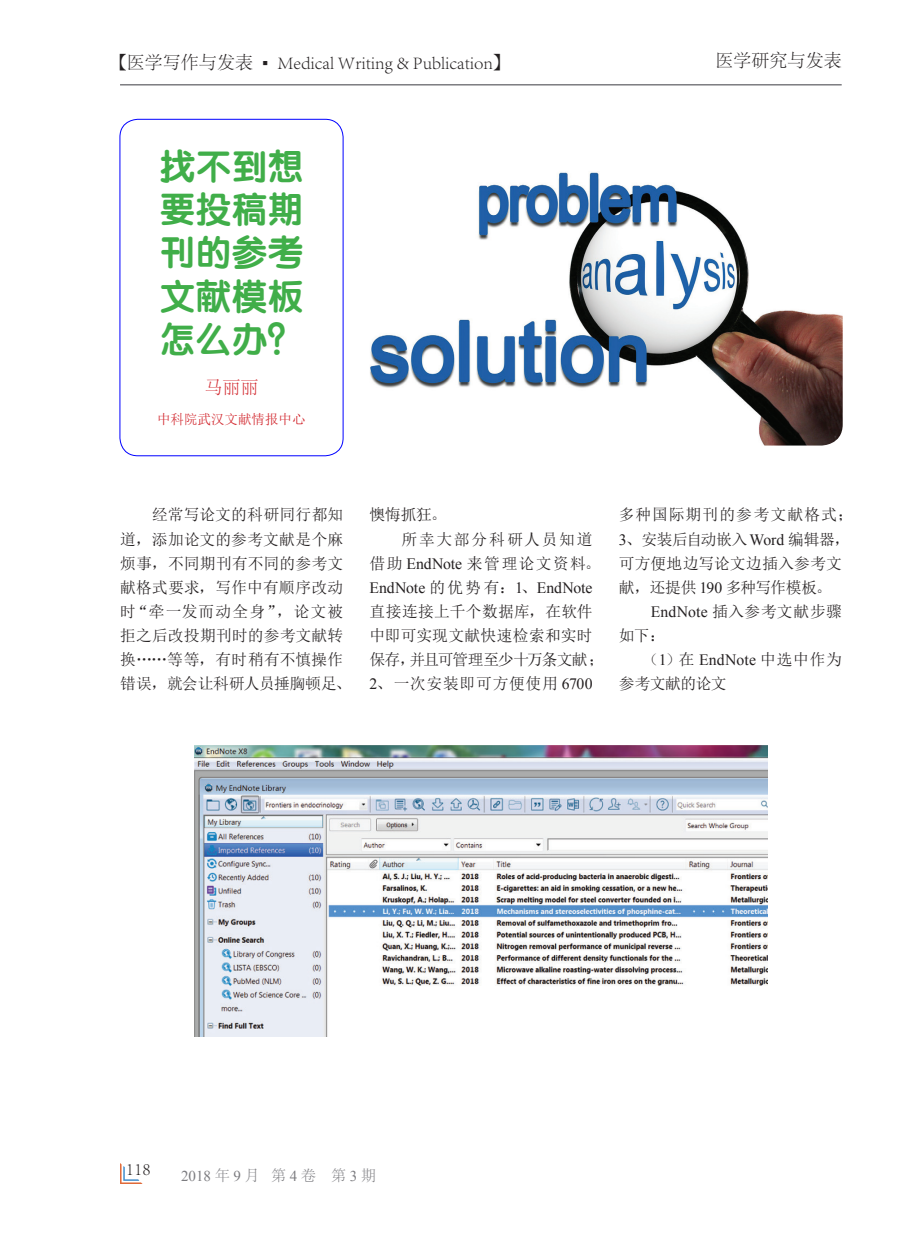
<style>
.page{position:relative;width:919px;height:1238px;background:#fff}
.page>*{position:absolute;margin:0;border:0;box-sizing:border-box;transform-origin:0 0}
.ArticleTitle{font:36px/43.2px "FZY4 JW GB1 0";color:#40ae49;text-align:justify}
.CenterFooter2{font:300 18px "Adobe Song Std";color:#231f20}
.Author{font:300 18px "Adobe Song Std";color:#d1232a}
.Para{font:15.75px/24px "N Sim Sun";letter-spacing:.015em;color:#231f20}
.Para-2{font:15.75px/24px "N Sim Sun";letter-spacing:-.005em;color:#231f20}
.t1{font:15px "Times New Roman";color:#7c7c80}
.Affiliation{font:13.5px "N Sim Sun";color:#d1232a}
.s1{font-family:"Adobe Fangsong Std";font-weight:400}
.s2{font-family:"Arial Narrow";font-weight:700}
.s3{font-family:"Times New Roman"}
.s4{font-family:"Adobe Song Std";font-weight:300}
</style>
<div class="page">
<hr style="left:120px;top:84px;width:721px;height:1px;background:#7c7c80">
<svg style="left:120px;top:1163px;width:22px;height:20px"></svg>
<img style="left:370px;top:172px;width:472px;height:273px">
<div style="left:119px;top:119px;width:224px;height:337px;border:1px solid #00f;border-radius:18px"></div>
<img style="left:194px;top:745px;width:573px;height:290px">
<p class="CenterFooter2" style="left:109px;top:52px;width:403px"><span class="s1">【</span>医学写作与发表 <span class="s2">▪</span> Medical Writing &amp; Publication<span class="s1">】</span></p>
<p class="CenterFooter2" style="left:715px;top:51px;width:127px">医学研究与发表</p>
<p class="ArticleTitle" style="left:159px;top:145px;width:145px">找不到想要投稿期刊的参考文献模板怎么办？</p>
<p class="Author" style="left:204px;top:377px;width:55px">马丽丽</p>
<p class="Affiliation" style="left:157px;top:412px;width:150px">中科院武汉文献情报中心</p>
<p class="Para" style="left:120px;top:503px;width:232px;text-indent:32px">经常写论文的科研同行都知道，添加论文的参考文献是个麻烦事，不同期刊有不同的参考文献格式要求，写作中有顺序改动时“牵一发而动全身”，论文被拒之后改投期刊时的参考文献转换……等等，有时稍有不慎操作错误，就会让科研人员捶胸顿足、</p>
<p class="Para" style="left:369px;top:503px;width:79px">懊悔抓狂。</p>
<p class="Para" style="left:369px;top:527px;width:236px;text-indent:32px">所幸大部分科研人员知道借助 <span class="s3">EndNote</span> 来管理论文资料。<br><span class="s3">EndNote</span> 的优势有：<span class="s3">1</span>、<span class="s3">EndNote</span>直接连接上千个数据库，在软件中即可实现文献快速检索和实时保存，并且可管理至少十万条文献；<br><span class="s3">2</span>、一次安装即可方便使用 <span class="s3">6700</span></p>
<p class="Para" style="left:619px;top:503px;width:236px">多种国际期刊的参考文献格式；<br><span class="s3">3</span>、安装后自动嵌入<span class="s3">Word</span> 编辑器，可方便地边写论文边插入参考文献，还提供 <span class="s3">190</span> 多种写作模板。</p>
<p class="Para" style="left:619px;top:599px;width:224px;text-indent:32px"><span class="s3">EndNote</span> 插入参考文献步骤如下：</p>
<p class="Para-2" style="left:619px;top:647px;width:224px;text-indent:24px">（<span class="s3">1</span>）在 <span class="s3">EndNote</span> 中选中作为参考文献的论文</p>
<p class="CenterFooter2" style="left:126px;top:1158px;width:26px">118</p>
<p class="t1" style="left:181px;top:1165px;width:196px">2018<span class="s4">年</span>9<span class="s4">月 第</span>4<span class="s4">卷 第</span>3<span class="s4">期</span></p>
</div>
